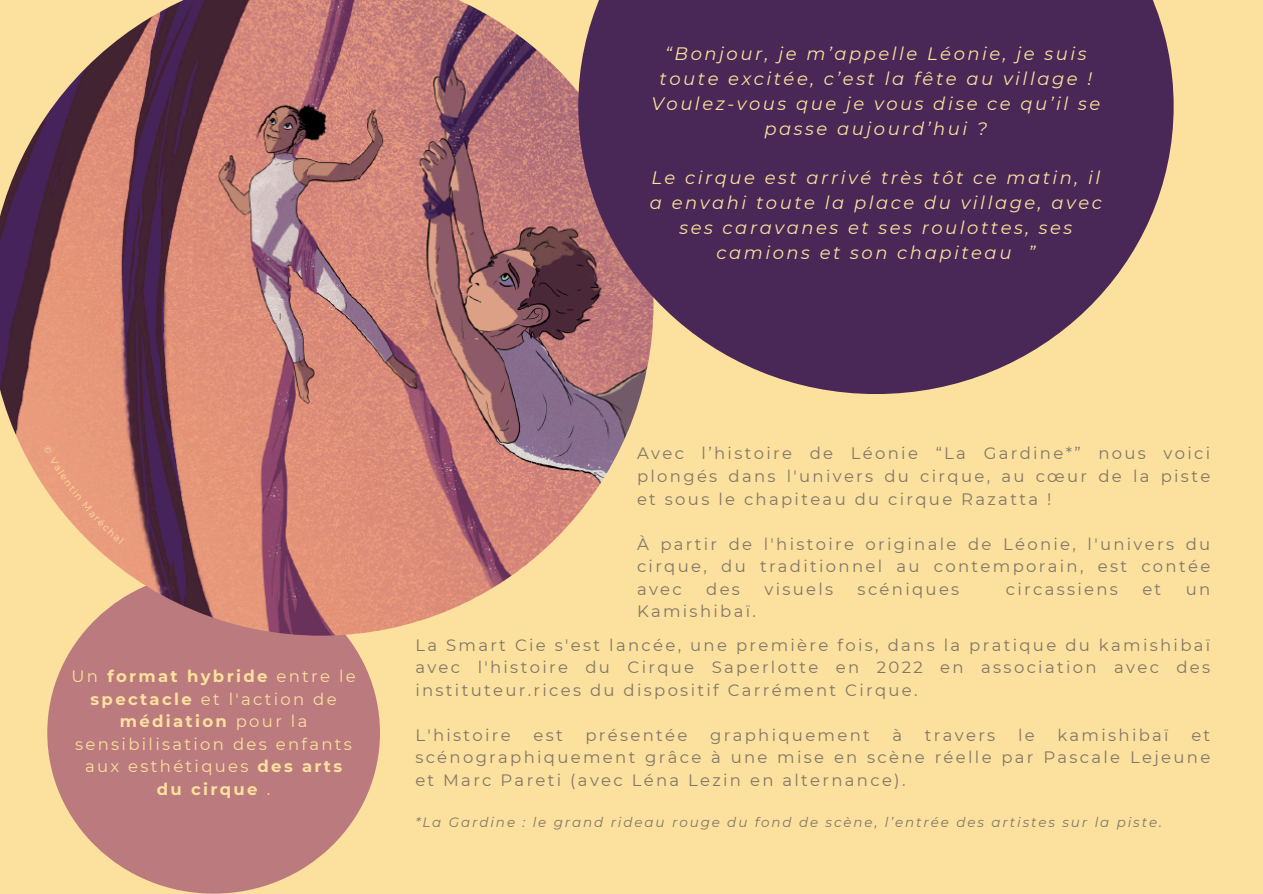
<style>
.page{position:relative;width:1263px;height:894px;background:#fff}
.page>*{position:absolute;margin:0;border:0;box-sizing:border-box;transform-origin:0 0}
.t1{font:italic 18px/24.8px "Montserrat";letter-spacing:.14em;color:#fbe19d;text-align:center}
.t2{font:16.5px/22.5px "Montserrat";letter-spacing:.14em;color:#837668;text-align:justify}
.t3{font:16.5px/22.5px "Montserrat";letter-spacing:.14em;color:#fbe19d;text-align:center}
.t4{font:italic 13.5px "Montserrat";letter-spacing:.14em;color:#837668}
.s1{font-weight:700}
</style>
<div class="page">
<div style="left:0;top:0;width:1263px;height:893px;background:#fbe19d"></div>
<div style="left:47px;top:571px;width:333px;height:322px;background:#bb7a7d;border-radius:50%"></div>
<img style="left:0;top:0;width:641px;height:635px">
<svg style="left:578px;top:0;width:596px;height:394px;background:#623f5f"></svg>
<svg style="left:43px;top:445px;width:81px;height:99px"></svg>
<p class="t1" style="left:651px;top:42px;width:450px">“Bonjour, je m’appelle Léonie, je suis toute excitée, c’est la fête au village !<br>Voulez-vous que je vous dise ce qu’il se passe aujourd’hui ?</p>
<p class="t1" style="left:650px;top:165px;width:454px">Le cirque est arrivé très tôt ce matin, il a envahi toute la place du village, avec ses caravanes et ses roulottes, ses camions et son chapiteau ”</p>
<p class="t3" style="left:72px;top:664px;width:286px">Un <span class="s1">format hybride</span> entre le <span class="s1">spectacle</span> et l'action de <span class="s1">médiation</span> pour la sensibilisation des enfants aux esthétiques <span class="s1">des arts du cirque</span> .</p>
<p class="t2" style="left:637px;top:442px;width:575px">Avec l’histoire de Léonie “La Gardine*” nous voici plongés dans l'univers du cirque, au cœur de la piste et sous le chapiteau du cirque Razatta !</p>
<p class="t2" style="left:637px;top:532px;width:575px">À partir de l'histoire originale de Léonie, l'univers du cirque, du traditionnel au contemporain, est contée avec</p>
<p class="t2" style="left:706px;top:577px;width:35px">des</p>
<p class="t2" style="left:764px;top:577px;width:70px">visuels</p>
<p class="t2" style="left:858px;top:577px;width:103px">scéniques</p>
<p class="t2" style="left:1006px;top:577px;width:114px">circassiens</p>
<p class="t2" style="left:1142px;top:577px;width:20px">et</p>
<p class="t2" style="left:1186px;top:577px;width:26px">un</p>
<p class="t2" style="left:415px;top:594px;width:796px;line-height:33.8px;text-indent:222px">Kamishibaï.<br>La Smart Cie s'est lancée, une première fois, dans la pratique du kamishibaï</p>
<p class="t2" style="left:415px;top:656px;width:796px">avec l'histoire du Cirque Saperlotte en 2022 en association avec des instituteur.rices du dispositif Carrément Cirque.</p>
<p class="t2" style="left:415px;top:723px;width:97px">L'histoire</p>
<p class="t2" style="left:533px;top:723px;width:31px">est</p>
<p class="t2" style="left:585px;top:723px;width:104px">présentée</p>
<p class="t2" style="left:710px;top:723px;width:161px">graphiquement</p>
<p class="t2" style="left:892px;top:723px;width:11px">à</p>
<p class="t2" style="left:925px;top:723px;width:72px">travers</p>
<p class="t2" style="left:1018px;top:723px;width:18px">le</p>
<p class="t2" style="left:1057px;top:723px;width:113px">kamishibaï</p>
<p class="t2" style="left:415px;top:723px;width:796px;text-indent:776px">et scénographiquement grâce à une mise en scène réelle par Pascale Lejeune et Marc Pareti (avec Léna Lezin en alternance).</p>
<p class="t4" style="left:415px;top:813px;width:748px">*La Gardine : le grand rideau rouge du fond de scène, l’entrée des artistes sur la piste.</p>
</div>
